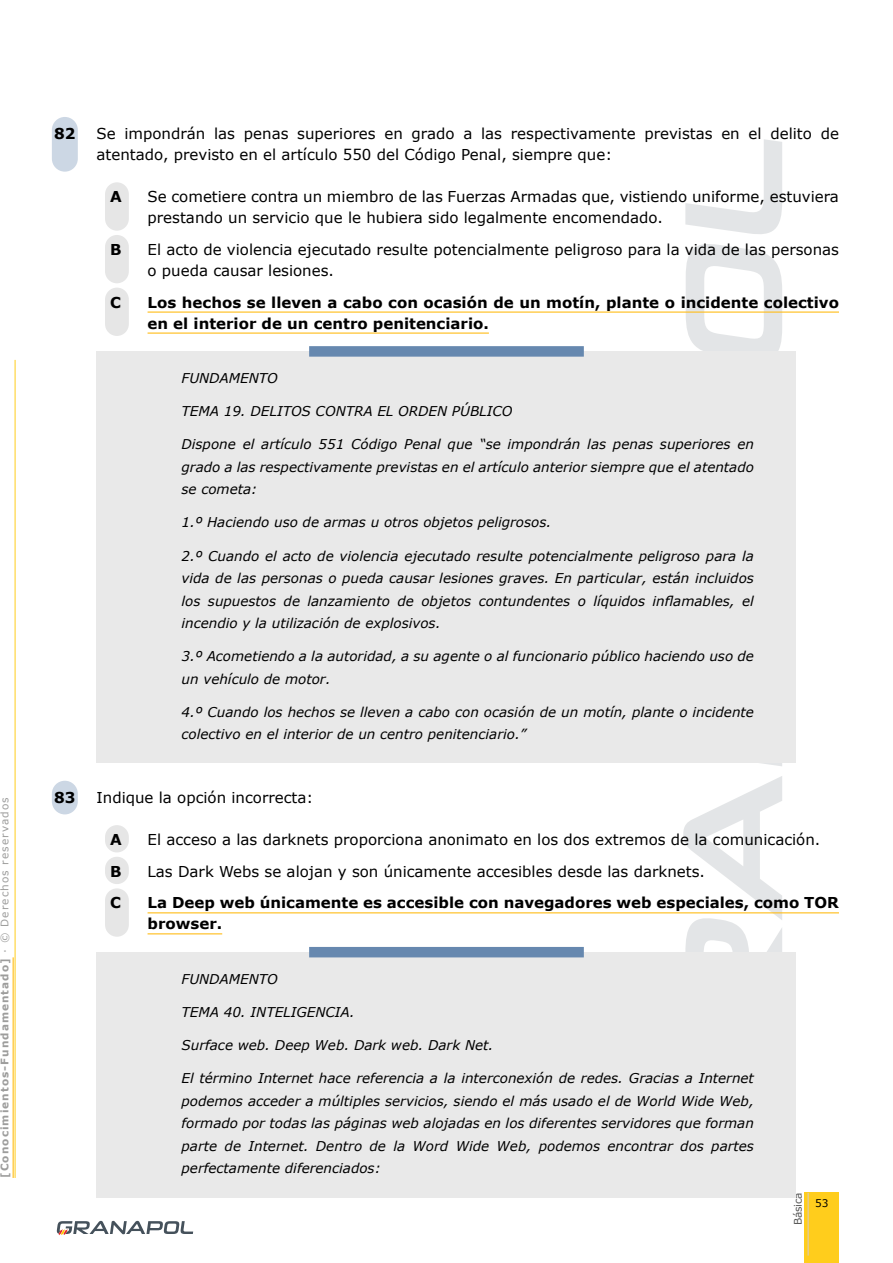
<style>
.page{position:relative;width:893px;height:1263px;background:#fff}
.page>*{position:absolute;margin:0;border:0;box-sizing:border-box;transform-origin:0 0}
.t1{font:15px/21px "Verdana";color:#000}
.t2{font:700 15px/21px "Verdana";color:#000}
.t3{font:italic 13.5px/22.5px "Verdana";color:#000;text-align:justify}
.t4{font:700 10.5px "Verdana";letter-spacing:.1em;color:#9d9d9c}
.t5{font:10.5px "Verdana";letter-spacing:-.03em;color:#575756}
.t6{font:10.5px "Verdana";color:#000}
.s1{font-weight:400}
</style>
<div class="page">
<svg style="left:683px;top:776px;width:99px;height:176px"></svg>
<svg style="left:685px;top:139px;width:97px;height:95px"></svg>
<svg style="left:686px;top:244px;width:96px;height:107px"></svg>
<svg style="left:57px;top:1221px;width:136px;height:15px"></svg>
<div style="left:805px;top:1193px;width:34px;height:70px;background:#ffcd1c"></div>
<hr style="left:15px;top:360px;width:1px;height:818px;background:#ffcd1c">
<hr style="left:13px;top:957px;width:1px;height:221px;background:#ffbd19">
<hr style="left:808px;top:1193px;width:1px;height:62px;background:#d4cac8">
<div style="left:52px;top:117px;width:26px;height:55px;background:#ccd7e4;border-radius:13px"></div>
<div style="left:105px;top:182px;width:24px;height:49px;background:#e6e6e6;border-radius:12px"></div>
<div style="left:105px;top:235px;width:24px;height:48px;background:#e6e6e6;border-radius:12px"></div>
<div style="left:105px;top:288px;width:24px;height:48px;background:#e6e6e6;border-radius:12px"></div>
<div style="left:97px;top:351px;width:699px;height:412px;background:#e9e9e9"></div>
<div style="left:309px;top:346px;width:275px;height:11px;background:#6688af"></div>
<div style="left:52px;top:781px;width:26px;height:33px;background:#ccd7e4;border-radius:13px"></div>
<div style="left:105px;top:825px;width:24px;height:27px;background:#e6e6e6;border-radius:12px"></div>
<div style="left:105px;top:857px;width:24px;height:27px;background:#e6e6e6;border-radius:12px"></div>
<div style="left:105px;top:888px;width:24px;height:49px;background:#e6e6e6;border-radius:12px"></div>
<div style="left:97px;top:952px;width:699px;height:245px;background:#e9e9e9"></div>
<div style="left:309px;top:947px;width:275px;height:10px;background:#6688af"></div>
<hr style="left:148px;top:311px;width:691px;height:2px;background:#ffbd19">
<hr style="left:148px;top:332px;width:341px;height:2px;background:#ffbd19">
<hr style="left:148px;top:912px;width:691px;height:1px;background:#ffbd19">
<hr style="left:148px;top:933px;width:74px;height:1px;background:#ffbd19">
<p class="t4" style="left:-2px;top:1178px;width:382px;rotate:-90deg">[Conocimientos-Fundamentado] <span class="s1">· © Derechos reservados</span></p>
<p class="t2" style="left:54px;top:123px;width:23px">82</p>
<p class="t1" style="left:97px;top:123px;width:744px">Se impondrán las penas superiores en grado a las respectivamente previstas en el delito de atentado, previsto en el artículo 550 del Código Penal, siempre que:</p>
<p class="t2" style="left:110px;top:186px;width:13px">A</p>
<p class="t1" style="left:148px;top:187px;width:693px">Se cometiere contra un miembro de las Fuerzas Armadas que, vistiendo uniforme, estuviera prestando un servicio que le hubiera sido legalmente encomendado.</p>
<p class="t2" style="left:110px;top:239px;width:13px">B</p>
<p class="t1" style="left:148px;top:239px;width:693px">El acto de violencia ejecutado resulte potencialmente peligroso para la vida de las personas o pueda causar lesiones.</p>
<p class="t2" style="left:110px;top:292px;width:12px">C</p>
<p class="t2" style="left:148px;top:292px;width:693px">Los hechos se lleven a cabo con ocasión de un motín, plante o incidente colectivo en el interior de un centro penitenciario.</p>
<p class="t3" style="left:182px;top:367px;width:98px">FUNDAMENTO</p>
<p class="t3" style="left:182px;top:400px;width:332px">TEMA 19. DELITOS CONTRA EL ORDEN PÚBLICO</p>
<p class="t3" style="left:182px;top:433px;width:574px">Dispone el artículo 551 Código Penal que “se impondrán las penas superiores en grado a las respectivamente previstas en el artículo anterior siempre que el atentado se cometa:</p>
<p class="t3" style="left:182px;top:511px;width:371px">1.º Haciendo uso de armas u otros objetos peligrosos.</p>
<p class="t3" style="left:182px;top:545px;width:574px">2.º Cuando el acto de violencia ejecutado resulte potencialmente peligroso para la vida de las personas o pueda causar lesiones graves. En particular, están incluidos los supuestos de lanzamiento de objetos contundentes o líquidos inflamables, el incendio y la utilización de explosivos.</p>
<p class="t3" style="left:182px;top:645px;width:574px">3.º Acometiendo a la autoridad, a su agente o al funcionario público haciendo uso de un vehículo de motor.</p>
<p class="t3" style="left:182px;top:701px;width:574px">4.º Cuando los hechos se lleven a cabo con ocasión de un motín, plante o incidente colectivo en el interior de un centro penitenciario.”</p>
<p class="t2" style="left:54px;top:787px;width:23px">83</p>
<p class="t1" style="left:97px;top:787px;width:218px">Indique la opción incorrecta:</p>
<p class="t2" style="left:110px;top:829px;width:13px">A</p>
<p class="t1" style="left:148px;top:829px;width:674px">El acceso a las darknets proporciona anonimato en los dos extremos de la comunicación.</p>
<p class="t2" style="left:110px;top:861px;width:13px">B</p>
<p class="t1" style="left:148px;top:861px;width:559px">Las Dark Webs se alojan y son únicamente accesibles desde las darknets.</p>
<p class="t2" style="left:110px;top:892px;width:12px">C</p>
<p class="t2" style="left:148px;top:892px;width:693px">La Deep web únicamente es accesible con navegadores web especiales, como TOR browser.</p>
<p class="t3" style="left:182px;top:968px;width:98px">FUNDAMENTO</p>
<p class="t3" style="left:182px;top:1001px;width:175px">TEMA 40. INTELIGENCIA.</p>
<p class="t3" style="left:182px;top:1034px;width:313px">Surface web. Deep Web. Dark web. Dark Net.</p>
<p class="t3" style="left:182px;top:1067px;width:574px">El término Internet hace referencia a la interconexión de redes. Gracias a Internet podemos acceder a múltiples servicios, siendo el más usado el de World Wide Web, formado por todas las páginas web alojadas en los diferentes servidores que forman parte de Internet. Dentro de la Word Wide Web, podemos encontrar dos partes perfectamente diferenciados:</p>
<p class="t5" style="left:791px;top:1225px;width:34px;rotate:-90deg">Básica</p>
<p class="t6" style="left:815px;top:1197px;width:15px">53</p>
</div>
